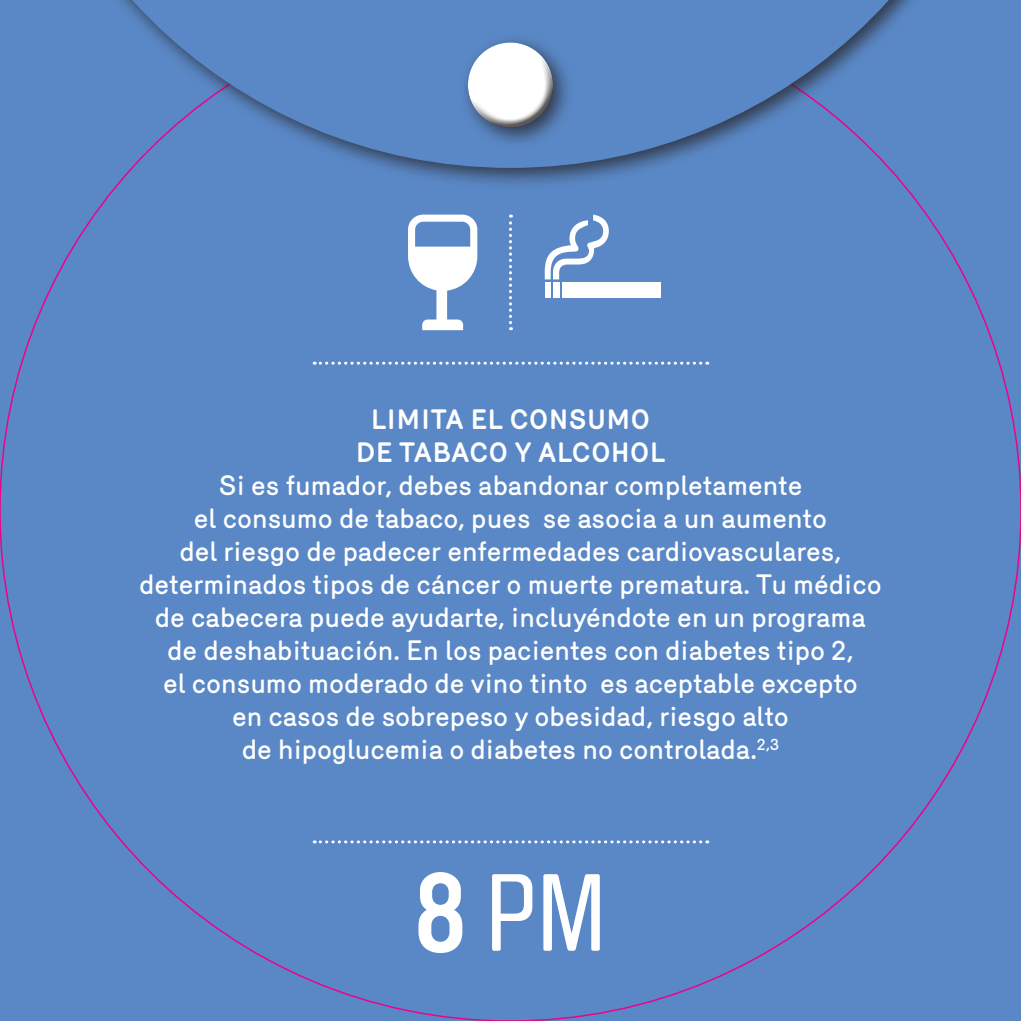
<style>
.page{position:relative;width:1021px;height:1021px;background:#fff}
.page>*{position:absolute;margin:0;border:0;box-sizing:border-box;transform-origin:0 0}
.t1{font:108px "Brauer Neue";color:#fff}
.t2{font:500 27px/33px "Mercury";color:#fff;text-align:center}
.t3{font:700 27px/33px "Mercury";color:#fff;text-align:center}
.s1{font-weight:700}
</style>
<div class="page">
<div style="left:0;top:0;width:1020px;height:1020px;background:#5a88c6"></div>
<svg style="left:314px;top:840px;width:393px;height:3px"></svg>
<svg style="left:314px;top:361px;width:393px;height:3px"></svg>
<svg style="left:509px;top:214px;width:3px;height:116px"></svg>
<svg style="left:408px;top:214px;width:69px;height:116px"></svg>
<div style="left:544px;top:282px;width:6px;height:16px;background:#fff"></div>
<div style="left:561px;top:282px;width:99px;height:16px;background:#fff"></div>
<svg style="left:544px;top:214px;width:65px;height:65px"></svg>
<div style="left:553px;top:282px;width:6px;height:16px;background:#fff"></div>
<div style="left:0;top:0;width:1020px;height:190px;background:#231f20;opacity:.75"></div>
<svg style="left:0;top:0;width:1020px;height:168px"></svg>
<div style="left:458px;top:33px;width:117px;height:117px;background:#231f20;opacity:.75"></div>
<div style="left:463px;top:39px;width:90px;height:70px;background:#fff;opacity:.75"></div>
<div style="left:466px;top:56px;width:87px;height:73px;background:#231f20;opacity:.75"></div>
<p class="t3" style="left:356px;top:403px;width:311px">LIMITA EL CONSUMO<br>D E TABACO Y ALCOHOL</p>
<p class="t2" style="left:139px;top:469px;width:744px">Si es fumador, debes abandonar completamente<br>el consumo de tabaco, pues se asocia a un aumento<br>del riesgo de padecer enfermedades cardiovasculares, determinados tipos de cáncer o muerte prematura. Tu médico de cabecera puede ayudarte, incluyéndote en un programa de deshabituación. En los pacientes con diabetes tipo 2,<br>el consumo moderado de vino tinto es aceptable excepto<br>en casos de sobrepeso y obesidad, riesgo alto<br>de hipoglucemia o diabetes no controlada.<sup>2,3</sup></p>
<h1 class="t1" style="left:414px;top:853px;width:193px"><span class="s1">8</span> PM</h1>
</div>
